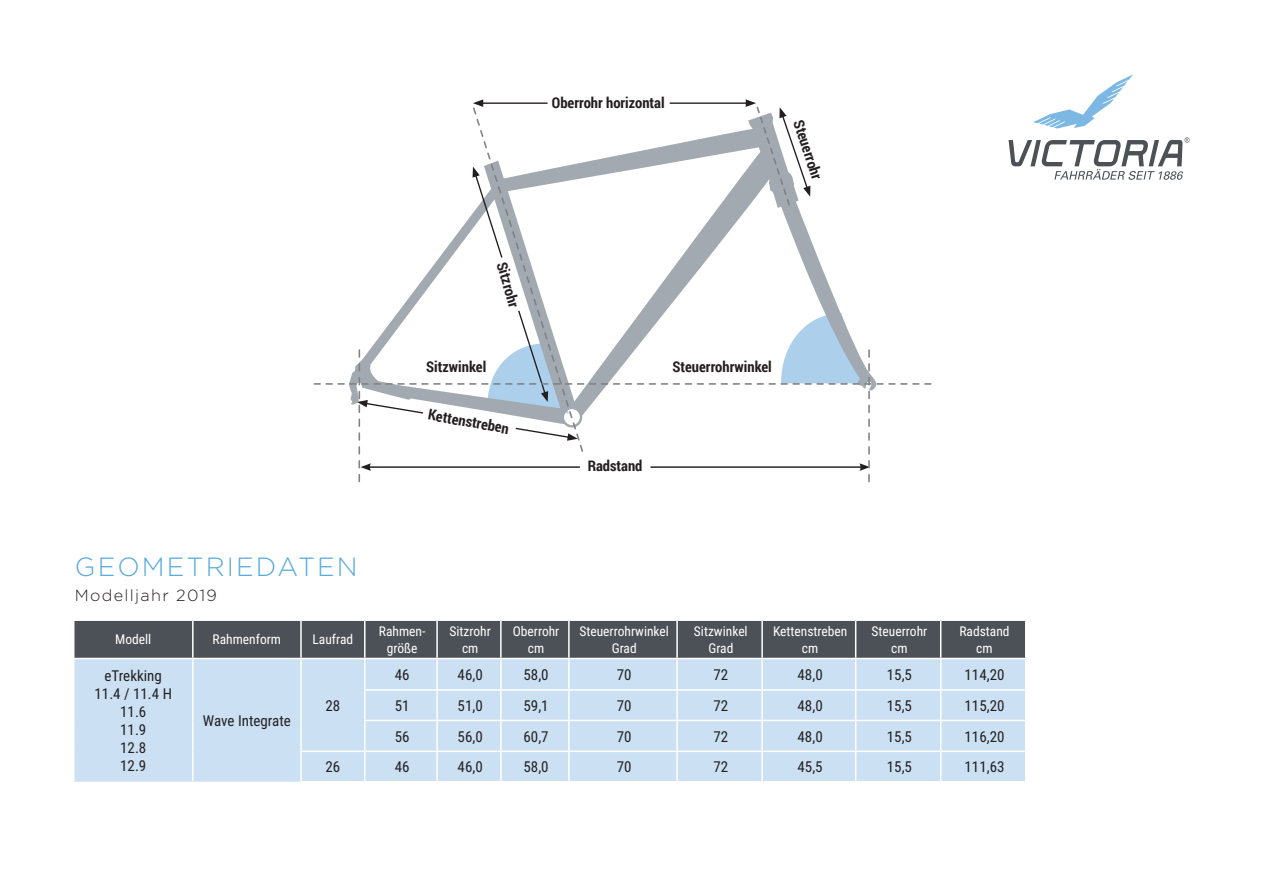
<style>
.page{position:relative;width:1263px;height:893px;background:#fff}
.page>*{position:absolute;margin:0;border:0;box-sizing:border-box;transform-origin:0 0}
.t1{font:300 26.25px "Gotham";letter-spacing:.08em;color:#5aabdd}
.t2{font:300 16.2px "Gotham";letter-spacing:.08em;color:#231f20}
.t3{font:15px/18px "Roboto Condensed";color:#231f20;text-align:center}
.t4{font:700 14.85px "Roboto Condensed";color:#231f20}
.t5{font:13.5px/16.2px "Roboto Condensed";color:#fff;text-align:center}
</style>
<div class="page">
<svg style="left:314px;top:99px;width:617px;height:382px"></svg>
<svg style="left:1033px;top:74px;width:100px;height:54px"></svg>
<svg style="left:1008px;top:137px;width:182px;height:43px"></svg>
<div style="left:74px;top:621px;width:951px;height:37px;background:#4c5157"></div>
<div style="left:74px;top:659px;width:951px;height:123px;background:#cbe0f3"></div>
<hr style="left:192px;top:621px;width:2px;height:37px;background:#fff">
<hr style="left:300px;top:621px;width:2px;height:37px;background:#fff">
<hr style="left:364px;top:621px;width:1px;height:37px;background:#fff">
<hr style="left:436px;top:621px;width:2px;height:37px;background:#fff">
<hr style="left:500px;top:621px;width:2px;height:37px;background:#fff">
<hr style="left:568px;top:621px;width:2px;height:37px;background:#fff">
<hr style="left:676px;top:621px;width:2px;height:37px;background:#fff">
<hr style="left:761px;top:621px;width:2px;height:37px;background:#fff">
<hr style="left:855px;top:621px;width:1px;height:37px;background:#fff">
<hr style="left:940px;top:621px;width:1px;height:37px;background:#fff">
<hr style="left:192px;top:659px;width:2px;height:31px;background:#fff">
<hr style="left:192px;top:690px;width:2px;height:30px;background:#fff">
<hr style="left:192px;top:720px;width:2px;height:31px;background:#fff">
<hr style="left:192px;top:751px;width:2px;height:30px;background:#fff">
<hr style="left:300px;top:659px;width:2px;height:31px;background:#fff">
<hr style="left:300px;top:690px;width:2px;height:30px;background:#fff">
<hr style="left:300px;top:720px;width:2px;height:31px;background:#fff">
<hr style="left:300px;top:751px;width:65px;height:1px;background:#fff">
<hr style="left:300px;top:781px;width:65px;height:1px;background:#fff">
<hr style="left:364px;top:659px;width:1px;height:30px;background:#fff">
<hr style="left:436px;top:659px;width:2px;height:30px;background:#fff">
<hr style="left:500px;top:659px;width:2px;height:30px;background:#fff">
<hr style="left:568px;top:659px;width:2px;height:30px;background:#fff">
<hr style="left:676px;top:659px;width:2px;height:30px;background:#fff">
<hr style="left:761px;top:659px;width:2px;height:30px;background:#fff">
<hr style="left:855px;top:659px;width:1px;height:30px;background:#fff">
<hr style="left:940px;top:659px;width:1px;height:30px;background:#fff">
<hr style="left:364px;top:689px;width:73px;height:2px;background:#fff">
<svg style="left:364px;top:691px;width:1px;height:29px"></svg>
<hr style="left:437px;top:689px;width:64px;height:2px;background:#fff">
<hr style="left:436px;top:691px;width:2px;height:29px;background:#fff">
<hr style="left:501px;top:689px;width:68px;height:2px;background:#fff">
<hr style="left:500px;top:691px;width:2px;height:29px;background:#fff">
<hr style="left:569px;top:689px;width:108px;height:2px;background:#fff">
<hr style="left:568px;top:691px;width:2px;height:29px;background:#fff">
<hr style="left:677px;top:689px;width:85px;height:2px;background:#fff">
<hr style="left:676px;top:691px;width:2px;height:29px;background:#fff">
<hr style="left:762px;top:689px;width:94px;height:2px;background:#fff">
<hr style="left:761px;top:691px;width:2px;height:29px;background:#fff">
<hr style="left:856px;top:689px;width:85px;height:2px;background:#fff">
<svg style="left:855px;top:691px;width:1px;height:29px"></svg>
<hr style="left:941px;top:689px;width:85px;height:2px;background:#fff">
<svg style="left:940px;top:691px;width:1px;height:29px"></svg>
<hr style="left:364px;top:720px;width:73px;height:1px;background:#fff">
<hr style="left:364px;top:721px;width:1px;height:30px;background:#fff">
<hr style="left:437px;top:720px;width:64px;height:1px;background:#fff">
<hr style="left:436px;top:721px;width:2px;height:30px;background:#fff">
<hr style="left:501px;top:720px;width:68px;height:1px;background:#fff">
<hr style="left:500px;top:721px;width:2px;height:30px;background:#fff">
<hr style="left:569px;top:720px;width:108px;height:1px;background:#fff">
<hr style="left:568px;top:721px;width:2px;height:30px;background:#fff">
<hr style="left:677px;top:720px;width:85px;height:1px;background:#fff">
<hr style="left:676px;top:721px;width:2px;height:30px;background:#fff">
<hr style="left:762px;top:720px;width:94px;height:1px;background:#fff">
<hr style="left:761px;top:721px;width:2px;height:30px;background:#fff">
<hr style="left:856px;top:720px;width:85px;height:1px;background:#fff">
<hr style="left:855px;top:721px;width:1px;height:30px;background:#fff">
<hr style="left:941px;top:720px;width:85px;height:1px;background:#fff">
<hr style="left:940px;top:721px;width:1px;height:30px;background:#fff">
<hr style="left:365px;top:751px;width:72px;height:1px;background:#fff">
<svg style="left:364px;top:752px;width:1px;height:29px"></svg>
<hr style="left:437px;top:751px;width:64px;height:1px;background:#fff">
<hr style="left:436px;top:752px;width:2px;height:29px;background:#fff">
<hr style="left:501px;top:751px;width:68px;height:1px;background:#fff">
<hr style="left:500px;top:752px;width:2px;height:29px;background:#fff">
<hr style="left:569px;top:751px;width:108px;height:1px;background:#fff">
<hr style="left:568px;top:752px;width:2px;height:29px;background:#fff">
<hr style="left:677px;top:751px;width:85px;height:1px;background:#fff">
<hr style="left:676px;top:752px;width:2px;height:29px;background:#fff">
<hr style="left:762px;top:751px;width:94px;height:1px;background:#fff">
<hr style="left:761px;top:752px;width:2px;height:29px;background:#fff">
<hr style="left:856px;top:751px;width:85px;height:1px;background:#fff">
<svg style="left:855px;top:752px;width:1px;height:29px"></svg>
<hr style="left:941px;top:751px;width:85px;height:1px;background:#fff">
<svg style="left:940px;top:752px;width:1px;height:29px"></svg>
<hr style="left:300px;top:752px;width:2px;height:29px;background:#fff">
<hr style="left:365px;top:781px;width:72px;height:1px;background:#fff">
<hr style="left:437px;top:781px;width:64px;height:1px;background:#fff">
<hr style="left:501px;top:781px;width:68px;height:1px;background:#fff">
<hr style="left:569px;top:781px;width:108px;height:1px;background:#fff">
<hr style="left:677px;top:781px;width:85px;height:1px;background:#fff">
<hr style="left:762px;top:781px;width:94px;height:1px;background:#fff">
<hr style="left:856px;top:781px;width:85px;height:1px;background:#fff">
<hr style="left:941px;top:781px;width:85px;height:1px;background:#fff">
<p class="t4" style="left:552px;top:93px;width:114px">Oberrohr horizontal</p>
<p class="t4" style="left:808px;top:117px;width:64px;rotate:72deg">Steuerrohr</p>
<p class="t4" style="left:512px;top:259px;width:48px;rotate:74deg">Sitzrohr</p>
<p class="t4" style="left:426px;top:357px;width:62px">Sitzwinkel</p>
<p class="t4" style="left:672px;top:357px;width:101px">Steuerrohrwinkel</p>
<p class="t4" style="left:430px;top:404px;width:83px;rotate:10deg">Kettenstreben</p>
<p class="t4" style="left:588px;top:455px;width:56px">Radstand</p>
<h1 class="t1" style="left:75px;top:553px;width:284px">GEOMETRIEDATEN</h1>
<p class="t2" style="left:75px;top:586px;width:143px">Modelljahr 2019</p>
<p class="t5" style="left:115px;top:631px;width:38px">Modell</p>
<p class="t5" style="left:213px;top:631px;width:70px">Rahmenform</p>
<p class="t5" style="left:313px;top:631px;width:42px">Laufrad</p>
<p class="t5" style="left:379px;top:623px;width:48px">Rahmen&shy;größe</p>
<p class="t5" style="left:449px;top:623px;width:43px">Sitzrohr cm</p>
<p class="t5" style="left:513px;top:623px;width:48px">Oberrohr cm</p>
<p class="t5" style="left:579px;top:623px;width:91px">Steuerrohrwinkel<br>Grad</p>
<p class="t5" style="left:694px;top:623px;width:55px">Sitzwinkel<br>Grad</p>
<p class="t5" style="left:773px;top:623px;width:76px">Kettenstreben cm</p>
<p class="t5" style="left:872px;top:623px;width:57px">Steuerrohr cm</p>
<p class="t5" style="left:959px;top:623px;width:52px">Radstand cm</p>
<p class="t3" style="left:95px;top:666px;width:79px">eTrekking<br>11.4 / 11.4 H<br>11.6<br>11.9<br>12.8<br>12.9</p>
<p class="t3" style="left:395px;top:665px;width:16px">46</p>
<p class="t3" style="left:458px;top:665px;width:27px">46,0</p>
<p class="t3" style="left:523px;top:665px;width:27px">58,0</p>
<p class="t3" style="left:617px;top:665px;width:16px">70</p>
<p class="t3" style="left:713px;top:665px;width:16px">72</p>
<p class="t3" style="left:797px;top:665px;width:27px">48,0</p>
<p class="t3" style="left:887px;top:665px;width:27px">15,5</p>
<p class="t3" style="left:964px;top:665px;width:41px">114,20</p>
<p class="t3" style="left:395px;top:696px;width:16px">51</p>
<p class="t3" style="left:458px;top:696px;width:27px">51,0</p>
<p class="t3" style="left:523px;top:696px;width:27px">59,1</p>
<p class="t3" style="left:617px;top:696px;width:16px">70</p>
<p class="t3" style="left:713px;top:696px;width:16px">72</p>
<p class="t3" style="left:797px;top:696px;width:27px">48,0</p>
<p class="t3" style="left:887px;top:696px;width:27px">15,5</p>
<p class="t3" style="left:964px;top:696px;width:41px">115,20</p>
<p class="t3" style="left:395px;top:727px;width:16px">56</p>
<p class="t3" style="left:458px;top:727px;width:27px">56,0</p>
<p class="t3" style="left:523px;top:727px;width:27px">60,7</p>
<p class="t3" style="left:617px;top:727px;width:16px">70</p>
<p class="t3" style="left:713px;top:727px;width:16px">72</p>
<p class="t3" style="left:797px;top:727px;width:27px">48,0</p>
<p class="t3" style="left:887px;top:727px;width:27px">15,5</p>
<p class="t3" style="left:964px;top:727px;width:41px">116,20</p>
<p class="t3" style="left:325px;top:696px;width:16px">28</p>
<p class="t3" style="left:203px;top:711px;width:89px">Wave Integrate</p>
<p class="t3" style="left:325px;top:757px;width:16px">26</p>
<p class="t3" style="left:395px;top:757px;width:16px">46</p>
<p class="t3" style="left:458px;top:757px;width:27px">46,0</p>
<p class="t3" style="left:523px;top:757px;width:27px">58,0</p>
<p class="t3" style="left:617px;top:757px;width:16px">70</p>
<p class="t3" style="left:713px;top:757px;width:16px">72</p>
<p class="t3" style="left:797px;top:757px;width:27px">45,5</p>
<p class="t3" style="left:887px;top:757px;width:27px">15,5</p>
<p class="t3" style="left:964px;top:757px;width:41px">111,63</p>
</div>
